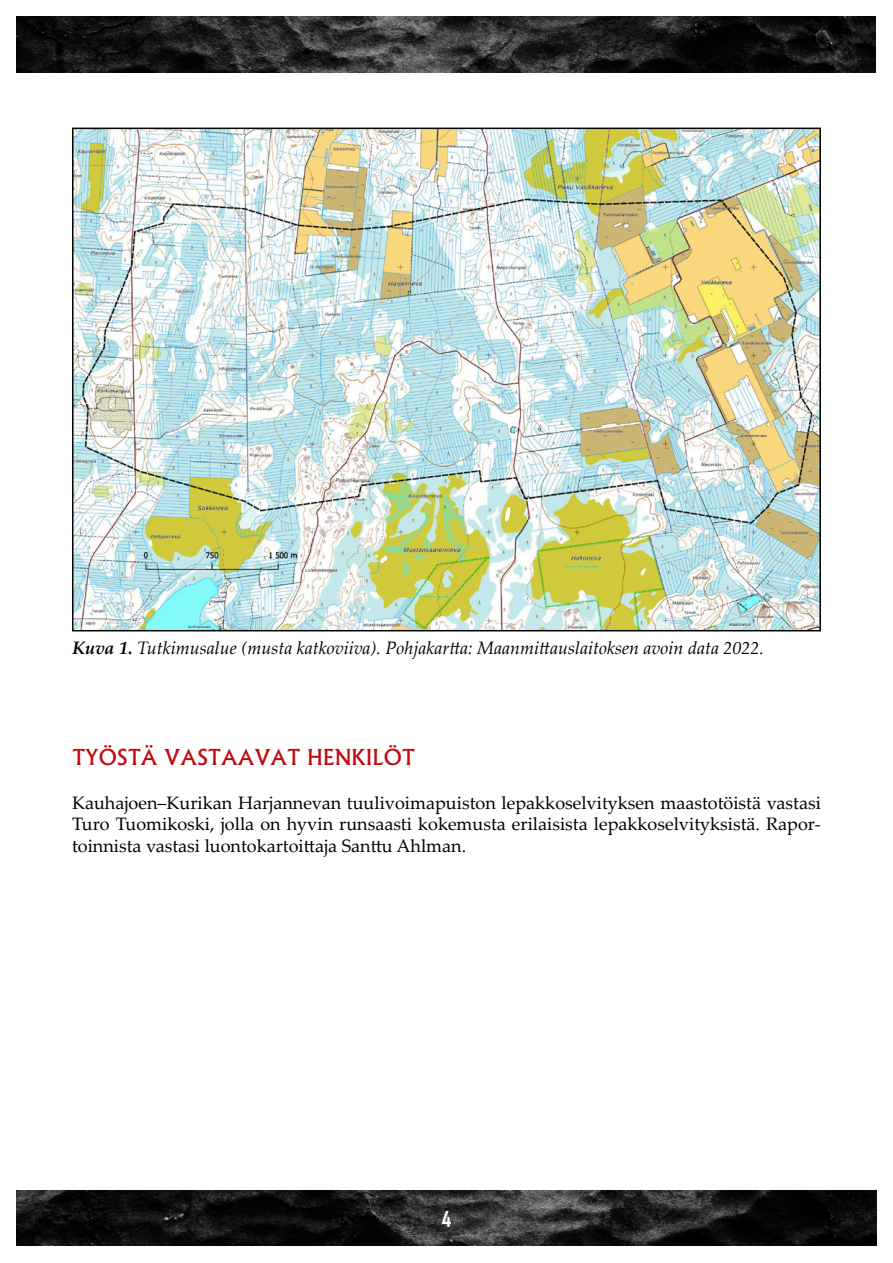
<style>
.page{position:relative;width:893px;height:1263px;background:#fff}
.page>*{position:absolute;margin:0;border:0;box-sizing:border-box;transform-origin:0 0}
.Perusotsikko{font:500 21px "Albertus";color:#bf0c12}
.t1{font:700 21px "Agency FB";color:#fff}
.Perusteksti{font:18px/21.6px "Palatino Linotype";color:#000;text-align:justify}
.Perusteksti-2{font:italic 18px "Palatino Linotype";color:#000}
.s1{font-weight:700}
</style>
<div class="page">
<img style="left:17px;top:1191px;width:859px;height:55px">
<img style="left:17px;top:17px;width:859px;height:55px">
<img style="left:75px;top:131px;width:743px;height:497px">
<p class="Perusteksti-2" style="left:72px;top:635px;width:694px"><span class="s1">Kuva 1.</span> Tutkimusalue (musta katkoviiva). Pohjakartta: Maanmittauslaitoksen avoin data 2022.</p>
<p class="Perusotsikko" style="left:72px;top:745px;width:345px">TYÖSTÄ VASTAAVAT HENKILÖT</p>
<p class="Perusteksti" style="left:72px;top:791px;width:750px">Kauhajoen–Kurikan Harjannevan tuulivoimapuiston lepakkoselvityksen maastotöistä vastasi Turo Tuomikoski, jolla on hyvin runsaasti kokemusta erilaisista lepakkoselvityksistä. Rapor&shy;toinnista vastasi luontokartoittaja Santtu Ahlman.</p>
<p class="t1" style="left:442px;top:1206px;width:11px">4</p>
</div>
